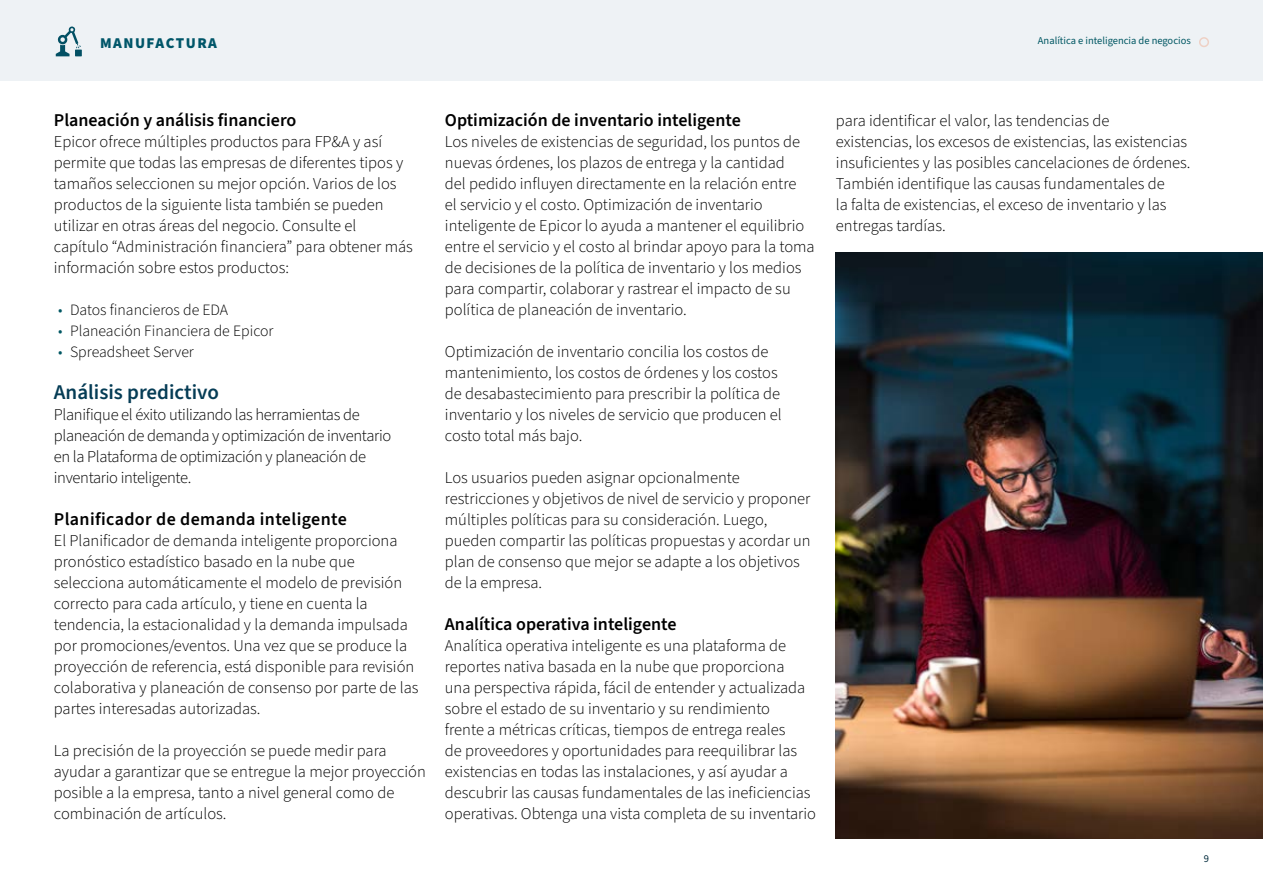
<style>
.page{position:relative;width:1263px;height:893px;background:#fff}
.page>*{position:absolute;margin:0;border:0;box-sizing:border-box;transform-origin:0 0}
.t1{font:600 21px "Source Sans 3";color:#053c55}
.H3-Body{font:600 18px "Source Sans 3";color:#000}
.H3-Body-2{font:600 18px "Source Sans 3";letter-spacing:.02em;color:#000}
.Body_Copy{font:300 16.5px/21px "Source Sans 3";color:#000}
.Body_Copy_-_No_Breaks{font:300 16.5px/21px "Source Sans 3";color:#000}
.Body_Copy-2{font:300 16.5px/21px "Source Sans 3";letter-spacing:-.02em;color:#000}
.t2{font:300 15.75px "Source Sans 3";color:#000}
.t3{font:900 15px "Source Sans 3";letter-spacing:.1em;color:#005669}
.Page_number_top{font:10.5px "Source Sans 3";color:#005763}
.t4{font:10.5px "Source Sans 3";color:#002a3b}
.s1{color:#005763}
</style>
<div class="page">
<div style="left:0;top:0;width:1263px;height:81px;background:#eef2f5"></div>
<svg style="left:56px;top:27px;width:26px;height:29px"></svg>
<div style="left:1199px;top:37px;width:10px;height:10px;border:2px solid #efd1c5;border-radius:50%"></div>
<img style="left:836px;top:252px;width:427px;height:587px">
<p class="t3" style="left:100px;top:33px;width:118px">MANUFACTURA</p>
<p class="Page_number_top" style="left:1038px;top:33px;width:154px">Analítica e inteligencia de negocios</p>
<h3 class="H3-Body" style="left:54px;top:108px;width:244px">Planeación y análisis financiero</h3>
<p class="Body_Copy_-_No_Breaks" style="left:54px;top:132px;width:361px">Epicor ofrece múltiples productos para FP&amp;A y así permite que todas las empresas de diferentes tipos y tamaños seleccionen su mejor opción. Varios de los productos de la siguiente lista también se pueden utilizar en otras áreas del negocio. Consulte el capítulo “Administración financiera” para obtener más información sobre estos productos:</p>
<p class="t2" style="left:58px;top:299px;width:172px"><span class="s1">•</span> Datos financieros de EDA</p>
<p class="t2" style="left:58px;top:320px;width:217px"><span class="s1">•</span> Planeación Financiera de Epicor</p>
<p class="t2" style="left:58px;top:341px;width:137px"><span class="s1">•</span> Spreadsheet Server</p>
<h2 class="t1" style="left:54px;top:378px;width:167px">Análisis predictivo</h2>
<p class="Body_Copy-2" style="left:54px;top:405px;width:339px">Planifique el éxito utilizando las herramientas de planeación de demanda y optimización de inventario en la Plataforma de optimización y planeación de inventario inteligente.</p>
<p class="H3-Body-2" style="left:54px;top:507px;width:294px">Planificador de demanda inteligente</p>
<p class="Body_Copy" style="left:54px;top:531px;width:366px">El Planificador de demanda inteligente proporciona pronóstico estadístico basado en la nube que selecciona automáticamente el modelo de previsión correcto para cada artículo, y tiene en cuenta la tendencia, la estacionalidad y la demanda impulsada por promociones/eventos. Una vez que se produce la proyección de referencia, está disponible para revisión colaborativa y planeación de consenso por parte de las partes interesadas autorizadas.</p>
<p class="Body_Copy" style="left:54px;top:741px;width:373px">La precisión de la proyección se puede medir para ayudar a garantizar que se entregue la mejor proyección posible a la empresa, tanto a nivel general como de combinación de artículos.</p>
<p class="H3-Body" style="left:445px;top:108px;width:297px">Optimización de inventario inteligente</p>
<p class="Body_Copy" style="left:445px;top:132px;width:371px">Los niveles de existencias de seguridad, los puntos de nuevas órdenes, los plazos de entrega y la cantidad<br>del pedido influyen directamente en la relación entre<br>el servicio y el costo. Optimización de inventario inteligente de Epicor lo ayuda a mantener el equilibrio entre el servicio y el costo al brindar apoyo para la toma de decisiones de la política de inventario y los medios para compartir, colaborar y rastrear el impacto de su política de planeación de inventario.</p>
<p class="Body_Copy" style="left:445px;top:342px;width:338px">Optimización de inventario concilia los costos de mantenimiento, los costos de órdenes y los costos de desabastecimiento para prescribir la política de inventario y los niveles de servicio que producen el costo total más bajo.</p>
<p class="Body_Copy" style="left:445px;top:468px;width:367px">Los usuarios pueden asignar opcionalmente restricciones y objetivos de nivel de servicio y proponer múltiples políticas para su consideración. Luego, pueden compartir las políticas propuestas y acordar un plan de consenso que mejor se adapte a los objetivos de la empresa.</p>
<h3 class="H3-Body" style="left:445px;top:612px;width:233px">Analítica operativa inteligente</h3>
<p class="Body_Copy" style="left:445px;top:636px;width:373px">Analítica operativa inteligente es una plataforma de reportes nativa basada en la nube que proporciona<br>una perspectiva rápida, fácil de entender y actualizada sobre el estado de su inventario y su rendimiento<br>frente a métricas críticas, tiempos de entrega reales<br>de proveedores y oportunidades para reequilibrar las existencias en todas las instalaciones, y así ayudar a descubrir las causas fundamentales de las ineficiencias operativas. Obtenga una vista completa de su inventario</p>
<p class="Body_Copy" style="left:836px;top:111px;width:356px">para identificar el valor, las tendencias de<br>existencias, los excesos de existencias, las existencias insuficientes y las posibles cancelaciones de órdenes.<br>También identifique las causas fundamentales de<br>la falta de existencias, el exceso de inventario y las entregas tardías.</p>
<p class="t4" style="left:1204px;top:852px;width:7px">9</p>
</div>
